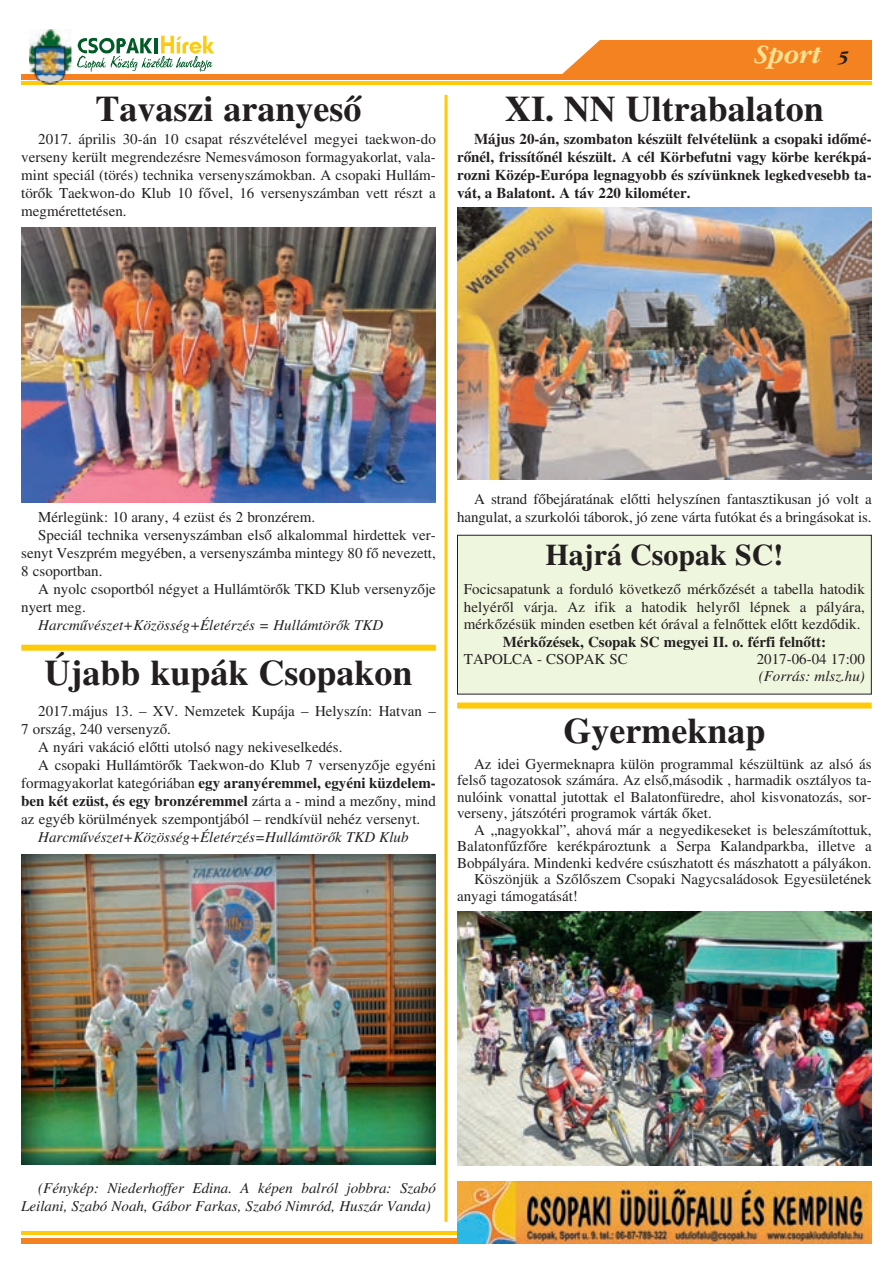
<style>
.page{position:relative;width:893px;height:1263px;background:#fff}
.page>*{position:absolute;margin:0;border:0;box-sizing:border-box;transform-origin:0 0}
.t1{font:36px "Hu Times Bold";color:#231f20}
.t2{font:30px "Hu Times Bold";color:#231f20}
.t3{font:italic 27px "Garamond HU Bold";letter-spacing:.005em;color:#ffe192;scale:.95 1}
.t4{font:15px/18px "Hu Times Roman";color:#231f20;text-align:justify}
.t5{font:15px/18px "Hu Times Bold";color:#231f20}
.t6{font:15px/18px "Hu Times Italic";color:#231f20}
.s1{font-size:18px;color:#231f20}
.s2{font-family:"Hu Times Roman"}
</style>
<div class="page">
<img style="left:21px;top:854px;width:415px;height:311px">
<hr style="left:21px;top:82px;width:851px;height:3px;background:#feca0a">
<div style="left:21px;top:74px;width:851px;height:5px;background:#f58220"></div>
<svg style="left:77px;top:36px;width:137px;height:36px"></svg>
<img style="left:29px;top:29px;width:42px;height:53px">
<img style="left:41px;top:82px;width:18px;height:3px">
<img style="left:29px;top:74px;width:42px;height:5px">
<div style="left:562px;top:40px;width:310px;height:34px;background:#f58220"></div>
<div style="left:21px;top:1238px;width:851px;height:5px;background:#f58220"></div>
<hr style="left:21px;top:1231px;width:851px;height:3px;background:#feca0a">
<img style="left:457px;top:1181px;width:415px;height:62px">
<div style="left:21px;top:645px;width:415px;height:6px;background:#feca0a"></div>
<div style="left:457px;top:702px;width:415px;height:6px;background:#feca0a"></div>
<img style="left:457px;top:208px;width:415px;height:272px">
<img style="left:21px;top:227px;width:415px;height:276px">
<div style="left:457px;top:535px;width:414px;height:159px;background:#eff6de"></div>
<div style="left:457px;top:535px;width:415px;height:159px;border:1px solid #231f20"></div>
<img style="left:457px;top:911px;width:415px;height:254px">
<hr style="left:444px;top:95px;width:3px;height:1127px;background:#feca0a">
<h1 class="t1" style="left:96px;top:96px;width:267px">Tavaszi aranyesõ</h1>
<p class="t4" style="left:21px;top:131px;width:416px;text-indent:17px">2017. április 30-án 10 csapat részvételével megyei taekwon-do verseny került megrendezésre Nemesvámoson formagyakorlat, vala&shy;mint speciál (törés) technika versenyszámokban. A csopaki Hullám&shy;törõk Taekwon-do Klub 10 fõvel, 16 versenyszámban vett részt a megmérettetésen.</p>
<h3 class="t3" style="left:754px;top:44px;width:101px">Sport <span class="s1">5</span></h3>
<h1 class="t1" style="left:505px;top:96px;width:320px">XI. NN Ultrabalaton</h1>
<p class="t5" style="left:457px;top:131px;width:416px;text-align:justify;text-indent:17px">Május 20-án, szombaton készült felvételünk a csopaki idõmé&shy;rõnél, frissítõnél készült. A cél Körbefutni vagy körbe kerékpá&shy;rozni Közép-Európa legnagyobb és szívünknek legkedvesebb ta&shy;vát, a Balatont. A táv 220 kilométer.</p>
<p class="t4" style="left:38px;top:509px;width:279px">Mérlegünk: 10 arany, 4 ezüst és 2 bronzérem.</p>
<p class="t4" style="left:38px;top:527px;width:399px">Speciál technika versenyszámban elsõ alkalommal hirdettek ver-</p>
<p class="t4" style="left:21px;top:545px;width:416px">senyt Veszprém megyében, a versenyszámba mintegy 80 fõ nevezett,</p>
<p class="t4" style="left:21px;top:563px;width:83px">8 csoportban.</p>
<p class="t4" style="left:38px;top:581px;width:399px">A nyolc csoportból négyet a Hullámtörõk TKD Klub versenyzõje</p>
<p class="t4" style="left:21px;top:599px;width:66px">nyert meg.</p>
<p class="t6" style="left:38px;top:617px;width:347px">Harcmûvészet+Közösség+Életérzés = Hullámtörõk TKD</p>
<h1 class="t1" style="left:45px;top:660px;width:369px">Újabb kupák Csopakon</h1>
<p class="t4" style="left:38px;top:704px;width:399px">2017.május 13. – XV. Nemzetek Kupája – Helyszín: Hatvan –</p>
<p class="t4" style="left:21px;top:722px;width:151px">7 ország, 240 versenyzõ.</p>
<p class="t4" style="left:38px;top:740px;width:306px">A nyári vakáció elõtti utolsó nagy nekiveselkedés.</p>
<p class="t4" style="left:38px;top:758px;width:399px">A csopaki Hullámtörõk Taekwon-do Klub 7 versenyzõje egyéni</p>
<p class="t5" style="left:21px;top:776px;width:416px"><span class="s2">formagyakorlat kategóriában</span> egy aranyéremmel, egyéni küzdelem&shy;ben két ezüst, és egy bronzéremmel <span class="s2">zárta a - mind a mezõny, mind</span></p>
<p class="t4" style="left:21px;top:812px;width:401px">az egyéb körülmények szempontjából – rendkívül nehéz versenyt.</p>
<p class="t6" style="left:38px;top:830px;width:372px">Harcmûvészet+Közösség+Életérzés=Hullámtörõk TKD Klub</p>
<p class="t4" style="left:457px;top:491px;width:416px;text-align:right">A strand fõbejáratának elõtti helyszínen fantasztikusan jó volt a hangulat, a szurkolói táborok, jó zene várta futókat és a bringásokat is.</p>
<h2 class="t2" style="left:545px;top:544px;width:240px">Hajrá Csopak SC!</h2>
<p class="t4" style="left:464px;top:582px;width:403px;line-height:17.4px">Focicsapatunk a forduló következõ mérkõzését a tabella hatodik helyérõl várja. Az ifik a hatodik helyrõl lépnek a pályára, mérkõzésük minden esetben két órával a felnõttek elõtt kezdõdik.</p>
<p class="t5" style="left:503px;top:634px;width:325px">Mérkõzések, Csopak SC megyei II. o. férfi felnõtt:</p>
<p class="t4" style="left:464px;top:651px;width:166px">TAPOLCA - CSOPAK SC</p>
<p class="t4" style="left:757px;top:651px;width:110px">2017-06-04 17:00</p>
<p class="t6" style="left:759px;top:669px;width:108px">(Forrás: mlsz.hu)</p>
<h1 class="t1" style="left:563px;top:718px;width:203px">Gyermeknap</h1>
<p class="t4" style="left:457px;top:757px;width:416px;line-height:16.5px;text-indent:17px">Az idei Gyermeknapra külön programmal készültünk az alsó ás felsõ tagozatosok számára. Az elsõ,második , harmadik osztályos ta&shy;nulóink vonattal jutottak el Balatonfüredre, ahol kisvonatozás, sor&shy;verseny, játszótéri programok várták õket.</p>
<p class="t4" style="left:474px;top:822px;width:399px">A „nagyokkal”, ahová már a negyedikeseket is beleszámítottuk,</p>
<p class="t4" style="left:457px;top:838px;width:416px">Balatonfûzfõre kerékpároztunk a Serpa Kalandparkba, illetve a</p>
<p class="t4" style="left:457px;top:855px;width:416px">Bobpályára. Mindenki kedvére csúszhatott és mászhatott a pályákon.</p>
<p class="t4" style="left:474px;top:871px;width:399px">Köszönjük a Szõlõszem Csopaki Nagycsaládosok Egyesületének</p>
<p class="t4" style="left:457px;top:888px;width:122px">anyagi támogatását!</p>
<p class="t6" style="left:21px;top:1181px;width:416px;text-indent:17px">(Fénykép: Niederhoffer Edina. A képen balról jobbra: Szabó<br>Leilani, Szabó Noah, Gábor Farkas, Szabó Nimród, Huszár Vanda)</p>
</div>
